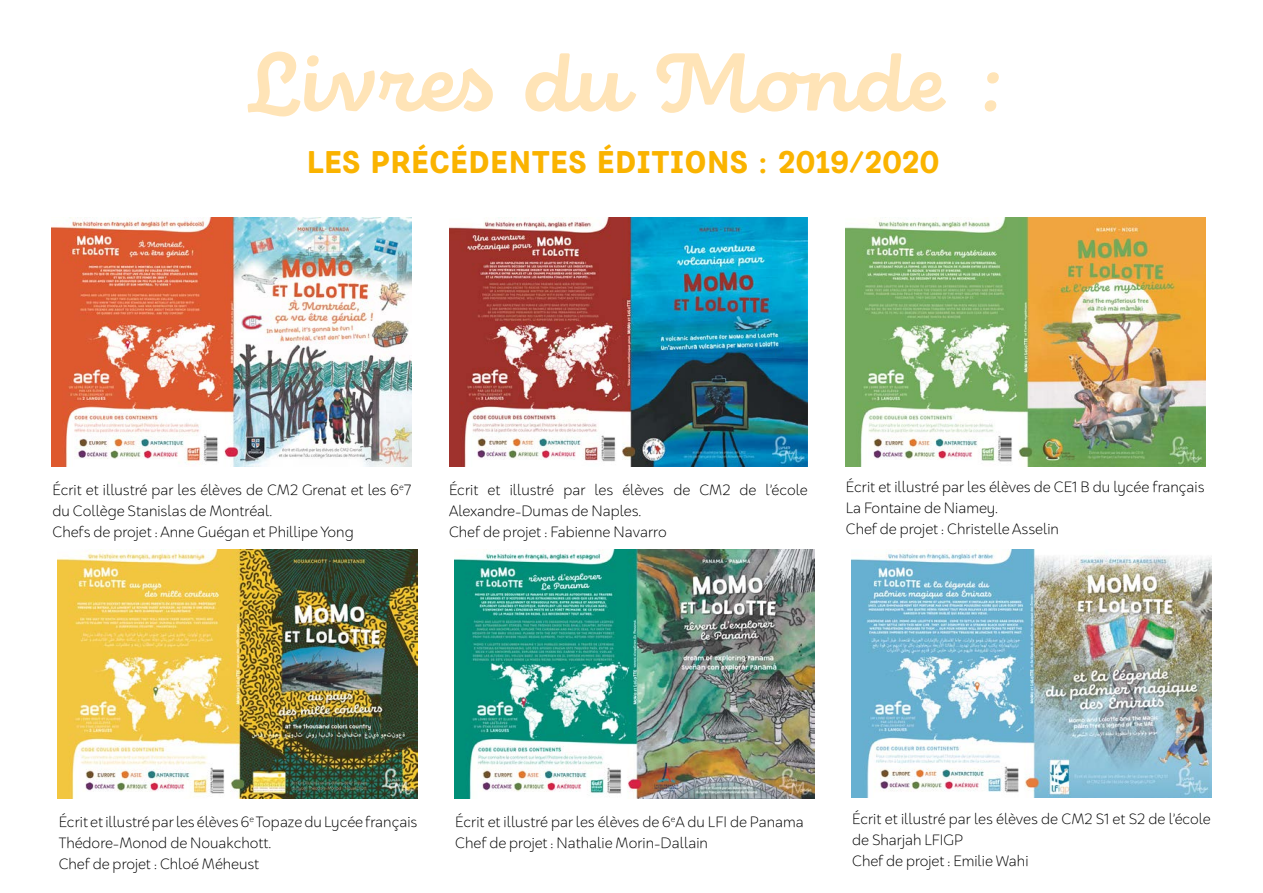
<style>
.page{position:relative;width:1263px;height:893px;background:#fff}
.page>*{position:absolute;margin:0;border:0;box-sizing:border-box;transform-origin:0 0}
.t1{font:700 83.4px "Eldwin Script";color:#ffe4b7}
.t2{font:800 31.95px "Eldwin Capitals";color:#fab300}
.t3{font:15px/21px "Aromatica";color:#000}
</style>
<div class="page">
<img style="left:52px;top:217px;width:359px;height:249px">
<img style="left:449px;top:217px;width:358px;height:249px">
<img style="left:845px;top:217px;width:360px;height:249px">
<img style="left:58px;top:549px;width:359px;height:249px">
<img style="left:455px;top:549px;width:359px;height:249px">
<img style="left:852px;top:549px;width:359px;height:249px">
<h1 class="t1" style="left:246px;top:36px;width:770px">Livres du Monde :</h1>
<h2 class="t2" style="left:306px;top:144px;width:634px">LES PRÉCÉDENTES ÉDITIONS : 2019/2020</h2>
<p class="t3" style="left:52px;top:480px;width:360px">Écrit et illustré par les élèves de CM2 Grenat et les 6<sup>e</sup>7 du Collège Stanislas de Montréal.<br>Chefs de projet : Anne Guégan et Phillipe Yong</p>
<p class="t3" style="left:449px;top:480px;width:360px">Écrit et illustré par les élèves de CM2 de l’école<br>Alexandre-Dumas de Naples.<br>Chef de projet : Fabienne Navarro</p>
<p class="t3" style="left:846px;top:477px;width:360px">Écrit et illustré par les élèves de CE1 B du lycée français<br>La Fontaine de Niamey.<br>Chef de projet : Christelle Asselin</p>
<p class="t3" style="left:59px;top:812px;width:360px">Écrit et illustré par les élèves 6<sup>e</sup> Topaze du Lycée français<br>Thédore-Monod de Nouakchott.<br>Chef de projet : Chloé Méheust</p>
<p class="t3" style="left:455px;top:812px;width:350px">Écrit et illustré par les élèves de 6<sup>e</sup>A du LFI de Panama<br>Chef de projet : Nathalie Morin-Dallain</p>
<p class="t3" style="left:852px;top:809px;width:360px">Écrit et illustré par les élèves de CM2 S1 et S2 de l’école de Sharjah LFIGP<br>Chef de projet : Emilie Wahi</p>
</div>
